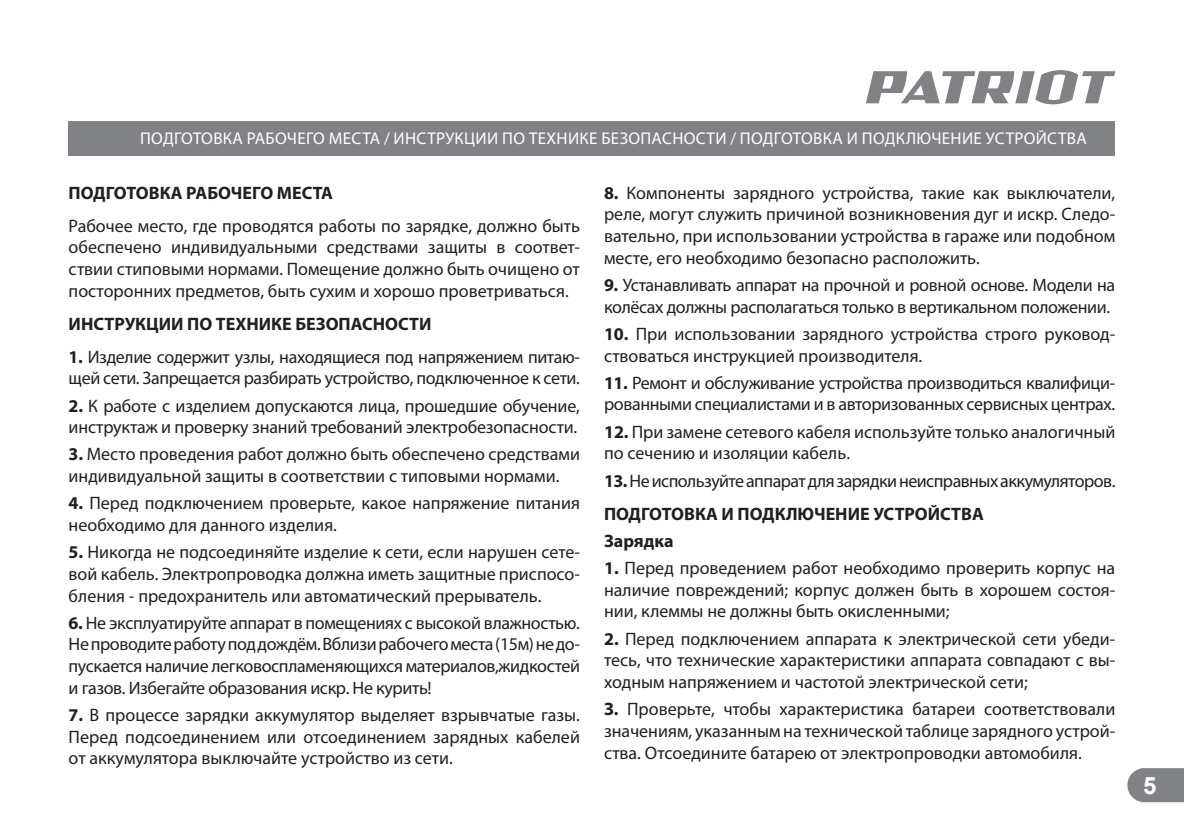
<style>
.page{position:relative;width:1184px;height:836px;background:#fff}
.page>*{position:absolute;margin:0;border:0;box-sizing:border-box;transform-origin:0 0}
.t1{font:700 24px "Arial";color:#fff}
.t2{font:18px/21.6px "Myriad Pro";letter-spacing:-.005em;color:#231f20;text-align:justify}
.t3{font:18px/33px "Myriad Pro";letter-spacing:-.03em;color:#231f20}
.t4{font:700 18px "Myriad Pro";color:#231f20}
.t5{font:17px "Myriad Pro";letter-spacing:.02em;color:#fff}
.s1{font-weight:700}
</style>
<div class="page">
<svg style="left:1127px;top:768px;width:57px;height:33px;background:#888a8d"></svg>
<svg style="left:866px;top:70px;width:249px;height:34px"></svg>
<div style="left:69px;top:121px;width:1046px;height:34px;background:#808285"></div>
<p class="t5" style="left:140px;top:130px;width:948px">ПОДГОТОВКА РАБОЧЕГО МЕСТА / ИНСТРУКЦИИ ПО ТЕХНИКЕ БЕЗОПАСНОСТИ / ПОДГОТОВКА И ПОДКЛЮЧЕНИЕ УСТРОЙСТВА</p>
<p class="t4" style="left:69px;top:184px;width:266px">ПОДГОТОВКА РАБОЧЕГО МЕСТА</p>
<p class="t2" style="left:69px;top:215px;width:513px">Рабочее место, где проводятся работы по зарядке, должно быть обеспечено индивидуальными средствами защиты в соответ&shy;ствии стиповыми нормами. Помещение должно быть очищено от посторонних предметов, быть сухим и хорошо проветриваться.</p>
<p class="t4" style="left:69px;top:314px;width:364px">ИНСТРУКЦИИ ПО ТЕХНИКЕ БЕЗОПАСНОСТИ</p>
<p class="t2" style="left:69px;top:346px;width:513px"><span class="s1">1.</span> Изделие содержит узлы, находящиеся под напряжением питаю&shy;щей сети. Запрещается разбирать устройство, подключенное к сети.</p>
<p class="t2" style="left:69px;top:395px;width:513px"><span class="s1">2.</span> К работе с изделием допускаются лица, прошедшие обучение, инструктаж и проверку знаний требований электробезопасности.</p>
<p class="t2" style="left:69px;top:444px;width:513px"><span class="s1">3.</span> Место проведения работ должно быть обеспечено средствами индивидуальной защиты в соответствии с типовыми нормами.</p>
<p class="t2" style="left:69px;top:493px;width:513px"><span class="s1">4.</span> Перед подключением проверьте, какое напряжение питания необходимо для данного изделия.</p>
<p class="t2" style="left:69px;top:542px;width:513px"><span class="s1">5.</span> Никогда не подсоединяйте изделие к сети, если нарушен сете&shy;вой кабель. Электропроводка должна иметь защитные приспосо&shy;бления - предохранитель или автоматический прерыватель.</p>
<p class="t2" style="left:69px;top:612px;width:513px"><span class="s1">6.</span> Не эксплуатируйте аппарат в помещениях с высокой влажностью.<br>Не проводите работу под дождём. Вблизи рабочего места (15м) не до&shy;пускается наличие легковоспламеняющихся материалов,жидкостей и газов. Избегайте образования искр. Не курить!</p>
<p class="t2" style="left:69px;top:704px;width:513px"><span class="s1">7.</span> В процессе зарядки аккумулятор выделяет взрывчатые газы.<br>Перед подсоединением или отсоединением зарядных кабелей от аккумулятора выключайте устройство из сети.</p>
<p class="t2" style="left:604px;top:183px;width:513px"><span class="s1">8.</span> Компоненты зарядного устройства, такие как выключатели, реле, могут служить причиной возникновения дуг и искр. Следо&shy;вательно, при использовании устройства в гараже или подобном месте, его необходимо безопасно расположить.</p>
<p class="t2" style="left:604px;top:275px;width:513px"><span class="s1">9.</span> Устанавливать аппарат на прочной и ровной основе. Модели на колёсах должны располагаться только в вертикальном положении.</p>
<p class="t2" style="left:604px;top:323px;width:513px"><span class="s1">10.</span> При использовании зарядного устройства строго руковод&shy;ствоваться инструкцией производителя.</p>
<p class="t2" style="left:604px;top:372px;width:513px"><span class="s1">11.</span> Ремонт и обслуживание устройства производиться квалифици&shy;рованными специалистами и в авторизованных сервисных центрах.</p>
<p class="t2" style="left:604px;top:421px;width:513px"><span class="s1">12.</span> При замене сетевого кабеля используйте только аналогичный по сечению и изоляции кабель.</p>
<p class="t3" style="left:604px;top:464px;width:513px"><span class="s1">13.</span> Не используйте аппарат для зарядки неисправных аккумуляторов.<br><span class="s1">ПОДГОТОВКА И ПОДКЛЮЧЕНИЕ УСТРОЙСТВА</span></p>
<p class="t4" style="left:604px;top:532px;width:71px">Зарядка</p>
<p class="t2" style="left:604px;top:558px;width:513px"><span class="s1">1.</span> Перед проведением работ необходимо проверить корпус на наличие повреждений; корпус должен быть в хорошем состоя&shy;нии, клеммы не должны быть окисленными;</p>
<p class="t2" style="left:604px;top:628px;width:513px"><span class="s1">2.</span> Перед подключением аппарата к электрической сети убеди&shy;тесь, что технические характеристики аппарата совпадают с вы&shy;ходным напряжением и частотой электрической сети;</p>
<p class="t2" style="left:604px;top:698px;width:513px"><span class="s1">З.</span> Проверьте, чтобы характеристика батареи соответствовали значениям, указанным на технической таблице зарядного устрой&shy;ства. Отсоедините батарею от электропроводки автомобиля.</p>
<h1 class="t1" style="left:1143px;top:771px;width:15px">5</h1>
</div>
